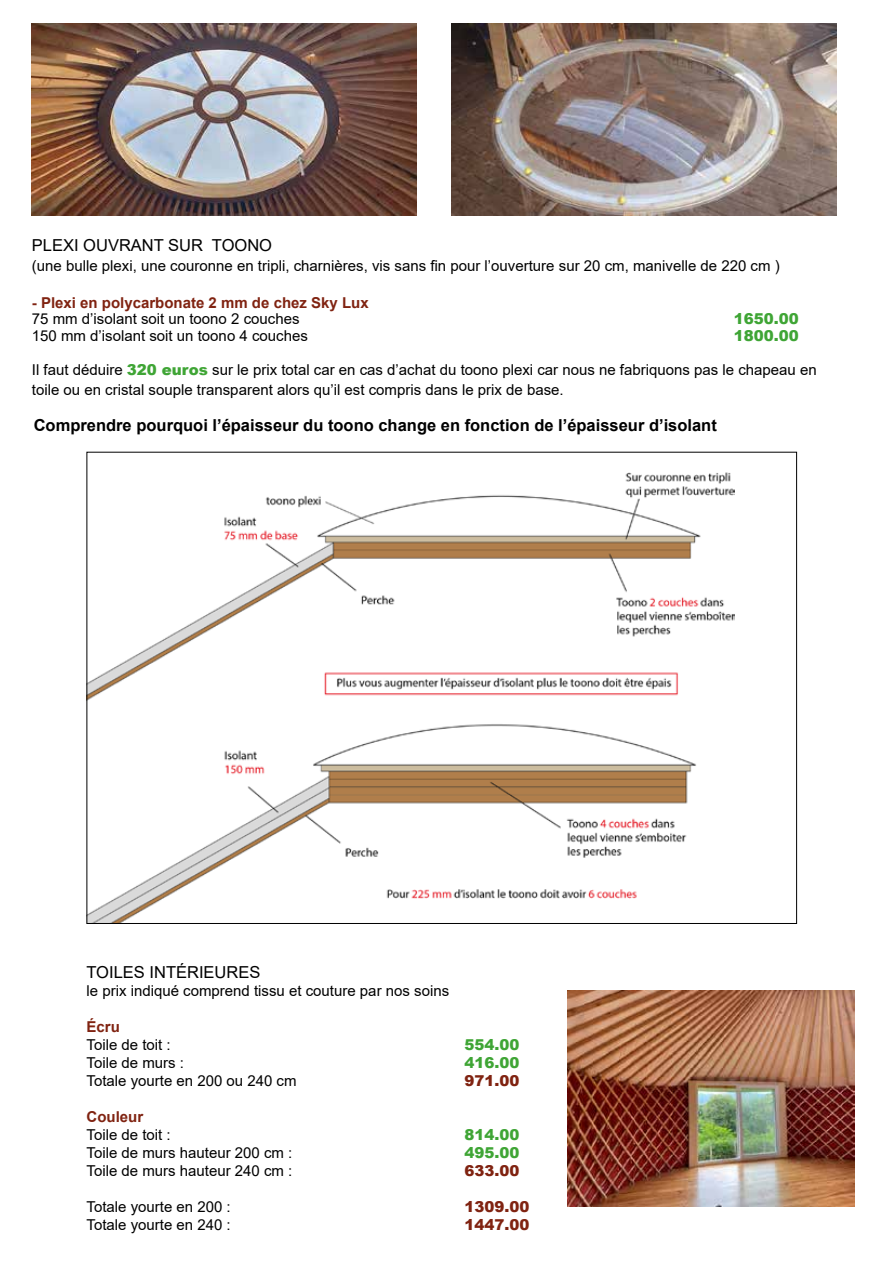
<style>
.page{position:relative;width:893px;height:1263px;background:#fff}
.page>*{position:absolute;margin:0;border:0;box-sizing:border-box;transform-origin:0 0}
.t1{font:700 16.5px "Arial";color:#000}
.t2{font:16.5px "Arial";color:#000}
.t3{font:15px/19.8px "Arial";color:#000}
.t4{font:700 15px "Arial";color:#802311}
.t5{font:900 15px "Arial";color:#3fa535}
.t6{font:900 15px "Arial";color:#802311}
.s1{font-weight:900;color:#3fa535}
</style>
<div class="page">
<img style="left:568px;top:991px;width:287px;height:215px">
<img style="left:32px;top:24px;width:385px;height:191px">
<img style="left:452px;top:24px;width:385px;height:191px">
<img style="left:89px;top:472px;width:645px;height:450px">
<p class="t2" style="left:32px;top:234px;width:242px">PLEXI OUVRANT SUR TOONO</p>
<p class="t3" style="left:32px;top:256px;width:749px">(une bulle plexi, une couronne en tripli, charnières, vis sans fin pour l’ouverture sur 20 cm, manivelle de 220 cm )</p>
<p class="t4" style="left:32px;top:292px;width:338px">- Plexi en polycarbonate 2 mm de chez Sky Lux</p>
<p class="t3" style="left:32px;top:309px;width:269px">75 mm d’isolant soit un toono 2 couches</p>
<p class="t5" style="left:734px;top:308px;width:67px">1650.00</p>
<p class="t3" style="left:32px;top:325px;width:277px">150 mm d’isolant soit un toono 4 couches</p>
<p class="t5" style="left:734px;top:324px;width:67px">1800.00</p>
<p class="t3" style="left:32px;top:360px;width:786px">Il faut déduire <span class="s1">320 euros</span> sur le prix total car en cas d’achat du toono plexi car nous ne fabriquons pas le chapeau en toile ou en cristal souple transparent alors qu’il est compris dans le prix de base.</p>
<p class="t1" style="left:34px;top:414px;width:685px">Comprendre pourquoi l’épaisseur du toono change en fonction de l’épaisseur d’isolant</p>
<p class="t2" style="left:87px;top:961px;width:175px">TOILES INTÉRIEURES</p>
<p class="t3" style="left:87px;top:981px;width:364px">le prix indiqué comprend tissu et couture par nos soins</p>
<p class="t4" style="left:87px;top:1016px;width:35px">Écru</p>
<p class="t3" style="left:87px;top:1035px;width:86px">Toile de toit :</p>
<p class="t5" style="left:465px;top:1034px;width:57px">554.00</p>
<p class="t3" style="left:87px;top:1053px;width:99px">Toile de murs :</p>
<p class="t5" style="left:465px;top:1052px;width:57px">416.00</p>
<p class="t3" style="left:87px;top:1071px;width:212px">Totale yourte en 200 ou 240 cm</p>
<p class="t6" style="left:465px;top:1070px;width:57px">971.00</p>
<p class="t4" style="left:87px;top:1106px;width:58px">Couleur</p>
<p class="t3" style="left:87px;top:1125px;width:86px">Toile de toit :</p>
<p class="t5" style="left:465px;top:1124px;width:57px">814.00</p>
<p class="t3" style="left:87px;top:1143px;width:207px">Toile de murs hauteur 200 cm :</p>
<p class="t5" style="left:465px;top:1142px;width:57px">495.00</p>
<p class="t3" style="left:87px;top:1161px;width:207px">Toile de murs hauteur 240 cm :</p>
<p class="t6" style="left:465px;top:1160px;width:57px">633.00</p>
<p class="t3" style="left:87px;top:1197px;width:146px">Totale yourte en 200 :</p>
<p class="t6" style="left:465px;top:1196px;width:67px">1309.00</p>
<p class="t3" style="left:87px;top:1215px;width:146px">Totale yourte en 240 :</p>
<p class="t6" style="left:465px;top:1214px;width:67px">1447.00</p>
</div>
